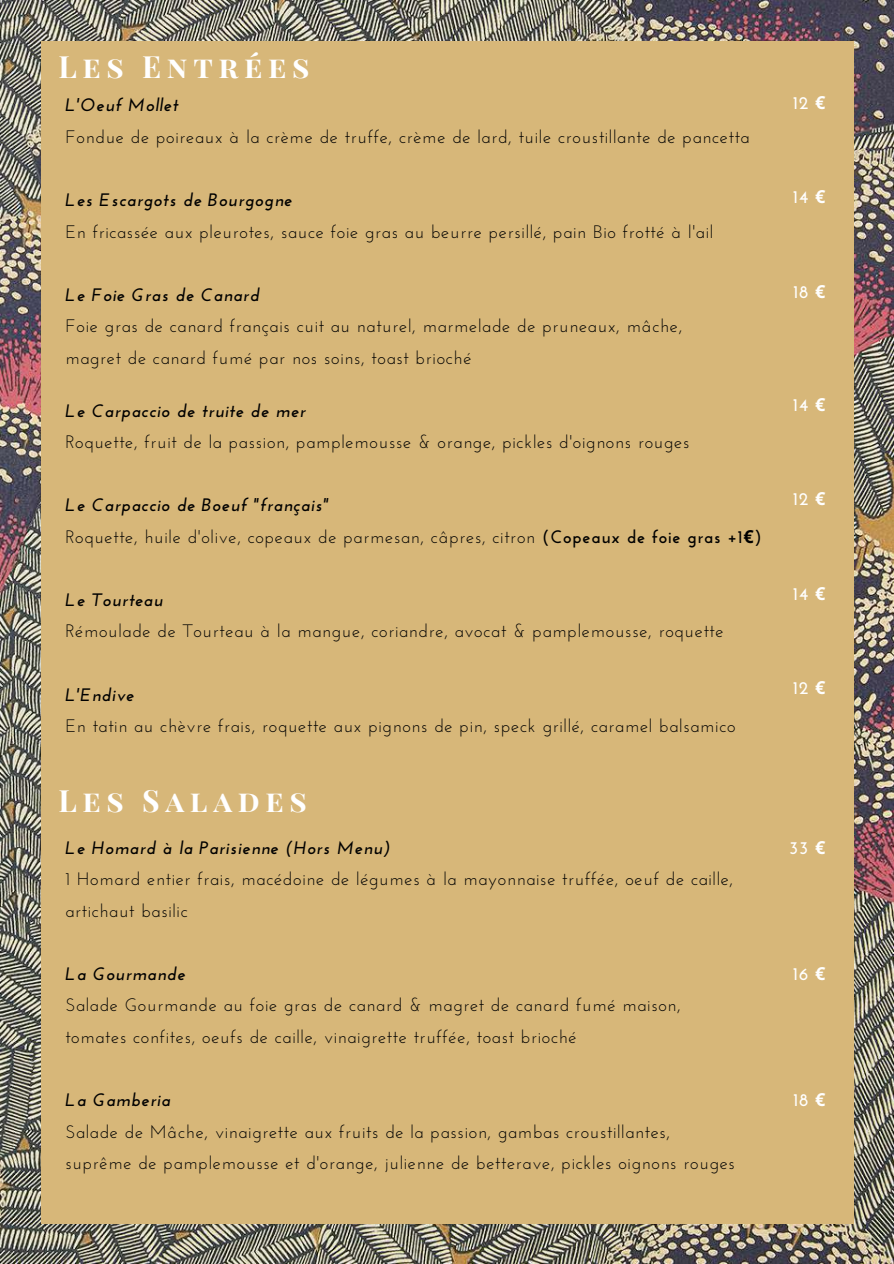
<style>
.page{position:relative;width:894px;height:1264px;background:#fff}
.page>*{position:absolute;margin:0;border:0;box-sizing:border-box;transform-origin:0 0}
.t1{font:700 30px "Playfair Display SC";letter-spacing:.19em;color:#fff}
.t2{font:18px/31.5px "Josefin Sans";letter-spacing:.04em;color:#000}
.t3{font:italic 700 18px "Josefin Sans";letter-spacing:.04em;color:#000}
.t4{font:700 18px "Josefin Sans";letter-spacing:.04em;color:#fff}
.s1{font-weight:700;font-style:italic}
.s2{font-weight:700}
.s3{font-family:"Noto Sans";font-weight:700}
.s4{font-family:"Noto Sans"}
</style>
<div class="page">
<img style="left:0;top:0;width:893px;height:1263px">
<div style="left:41px;top:41px;width:812px;height:1182px;background:#d7b779"></div>
<h1 class="t1" style="left:58px;top:46px;width:253px">Les Entrées</h1>
<p class="t3" style="left:65px;top:98px;width:114px">L'Oeuf Mollet</p>
<p class="t2" style="left:65px;top:123px;width:685px">Fondue de poireaux à la crème de truffe, crème de lard, tuile croustillante de pancetta</p>
<p class="t3" style="left:65px;top:192px;width:228px">Les Escargots de Bourgogne</p>
<p class="t2" style="left:65px;top:217px;width:649px">En fricassée aux pleurotes, sauce foie gras au beurre persillé, pain Bio frotté à l'ail</p>
<p class="t3" style="left:65px;top:287px;width:195px">Le Foie Gras de Canard</p>
<p class="t2" style="left:65px;top:312px;width:618px">Foie gras de canard français cuit au naturel, marmelade de pruneaux, mâche, magret de canard fumé par nos soins, toast brioché</p>
<p class="t3" style="left:65px;top:403px;width:241px">Le Carpaccio de truite de mer</p>
<p class="t2" style="left:65px;top:428px;width:625px">Roquette, fruit de la passion, pamplemousse &amp; orange, pickles d'oignons rouges</p>
<p class="t2" style="left:65px;top:491px;width:697px"><span class="s1">Le Carpaccio de Boeuf "français"<br></span>Roquette, huile d'olive, copeaux de parmesan, câpres, citron <span class="s2">(Copeaux de foie gras +1</span><span class="s3">€</span><span class="s2">)</span></p>
<p class="t3" style="left:65px;top:592px;width:99px">Le Tourteau</p>
<p class="t2" style="left:65px;top:617px;width:659px">Rémoulade de Tourteau à la mangue, coriandre, avocat &amp; pamplemousse, roquette</p>
<p class="t3" style="left:65px;top:687px;width:70px">L'Endive</p>
<p class="t2" style="left:65px;top:711px;width:671px">En tatin au chèvre frais, roquette aux pignons de pin, speck grillé, caramel balsamico</p>
<h1 class="t1" style="left:58px;top:779px;width:250px">Les Salades</h1>
<p class="t3" style="left:65px;top:840px;width:327px">Le Homard à la Parisienne (Hors Menu)</p>
<p class="t2" style="left:65px;top:865px;width:669px">1 Homard entier frais, macédoine de légumes à la mayonnaise truffée, oeuf de caille, artichaut basilic</p>
<p class="t3" style="left:65px;top:966px;width:121px">La Gourmande</p>
<p class="t2" style="left:65px;top:991px;width:617px">Salade Gourmande au foie gras de canard &amp; magret de canard fumé maison, tomates confites, oeufs de caille, vinaigrette truffée, toast brioché</p>
<p class="t3" style="left:65px;top:1092px;width:106px">La Gamberia</p>
<p class="t2" style="left:65px;top:1117px;width:671px">Salade de Mâche, vinaigrette aux fruits de la passion, gambas croustillantes, suprême de pamplemousse et d'orange, julienne de betterave, pickles oignons rouges</p>
<p class="t4" style="left:793px;top:95px;width:34px">12 <span class="s4">€</span></p>
<p class="t4" style="left:792px;top:190px;width:34px">14 <span class="s4">€</span></p>
<p class="t4" style="left:793px;top:284px;width:33px">18 <span class="s4">€</span></p>
<p class="t4" style="left:792px;top:397px;width:34px">14 <span class="s4">€</span></p>
<p class="t4" style="left:793px;top:491px;width:34px">12 <span class="s4">€</span></p>
<p class="t4" style="left:792px;top:586px;width:34px">14 <span class="s4">€</span></p>
<p class="t4" style="left:793px;top:681px;width:34px">12 <span class="s4">€</span></p>
<p class="t4" style="left:788px;top:840px;width:38px">33 <span class="s4">€</span></p>
<p class="t4" style="left:793px;top:966px;width:34px">16 <span class="s4">€</span></p>
<p class="t4" style="left:793px;top:1092px;width:33px">18 <span class="s4">€</span></p>
</div>
